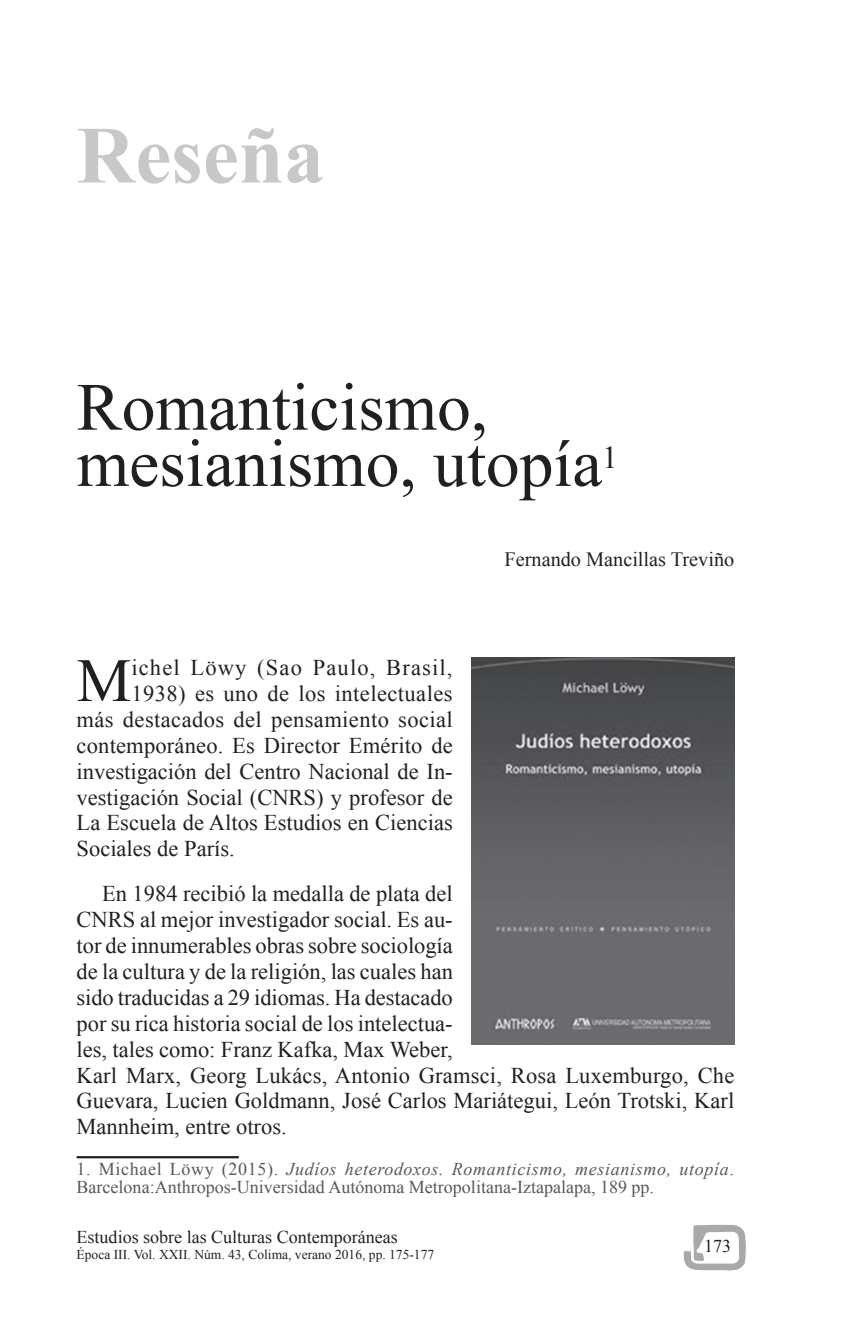
<style>
.page{position:relative;width:862px;height:1340px;background:#fff}
.page>*{position:absolute;margin:0;border:0;box-sizing:border-box;transform-origin:0 0}
.t1{font:700 81px "Times New Roman";color:#c7c8ca}
.t2{font:67.5px/56.2px "Times New Roman";color:#231f20}
.t3{font:61.65px "Times New Roman";color:#231f20}
.t4{font:22.5px/25.9px "Times New Roman";color:#231f20}
.t5{font:22.5px "Times New Roman";letter-spacing:.02em;color:#231f20}
.t6{font:22.5px "Times New Roman";letter-spacing:.05em;color:#231f20}
.t7{font:20.25px "Times New Roman";color:#231f20}
.t8{font:18px/18px "Times New Roman";color:#57585a}
.t9{font:18px "Times New Roman";color:#231f20}
.t10{font:13.5px "Times New Roman";color:#231f20}
.s1{font-style:italic}
</style>
<div class="page">
<svg style="left:683px;top:1224px;width:63px;height:47px"></svg>
<hr style="left:77px;top:1156px;width:162px;height:2px;background:#231f20">
<img style="left:471px;top:657px;width:262px;height:387px">
<h1 class="t1" style="left:77px;top:99px;width:249px">Reseña</h1>
<h2 class="t2" style="left:77px;top:378px;width:542px">Romanticismo, mesianismo, utopía<sup>1</sup></h2>
<p class="t7" style="left:504px;top:546px;width:231px">Fernando Mancillas Treviño</p>
<h3 class="t3" style="left:77px;top:639px;width:56px">M</h3>
<p class="t6" style="left:131px;top:652px;width:322px">ichel Löwy (Sao Paulo, Brasil,</p>
<p class="t5" style="left:131px;top:678px;width:322px">1938) es uno de los intelectuales</p>
<p class="t5" style="left:77px;top:704px;width:377px">más destacados del pensamiento social</p>
<p class="t4" style="left:77px;top:732px;width:377px">contemporáneo. Es Director Emérito de</p>
<p class="t4" style="left:77px;top:757px;width:377px">investigación del Centro Nacional de In-</p>
<p class="t4" style="left:77px;top:783px;width:377px">vestigación Social (CNRS) y profesor de</p>
<p class="t4" style="left:77px;top:809px;width:377px">La Escuela de Altos Estudios en Ciencias</p>
<p class="t4" style="left:77px;top:835px;width:160px">Sociales de París.</p>
<p class="t4" style="left:77px;top:880px;width:658px;text-indent:26px">En 1984 recibió la medalla de plata del<br>CNRS al mejor investigador social. Es au-<br>tor de innumerables obras sobre sociología<br>de la cultura y de la religión, las cuales han<br>sido traducidas a 29 idiomas. Ha destacado<br>por su rica historia social de los intelectua-<br>les, tales como: Franz Kafka, Max Weber,<br>Karl Marx, Georg Lukács, Antonio Gramsci, Rosa Luxemburgo, Che Guevara, Lucien Goldmann, José Carlos Mariátegui, León Trotski, Karl Mannheim, entre otros.</p>
<p class="t8" style="left:77px;top:1159px;width:658px">1. Michael Löwy (2015). <span class="s1">Judíos heterodoxos. Romanticismo, mesianismo, utopía</span>.<br>Barcelona:Anthropos-Universidad Autónoma Metropolitana-Iztapalapa, 189 pp.</p>
<p class="t9" style="left:77px;top:1224px;width:322px">Estudios sobre las Culturas Contemporáneas</p>
<p class="t10" style="left:77px;top:1245px;width:359px">Época III. Vol. XXII. Núm. 43, Colima, verano 2016, pp. 175-177</p>
<p class="t9" style="left:703px;top:1233px;width:28px">173</p>
</div>
